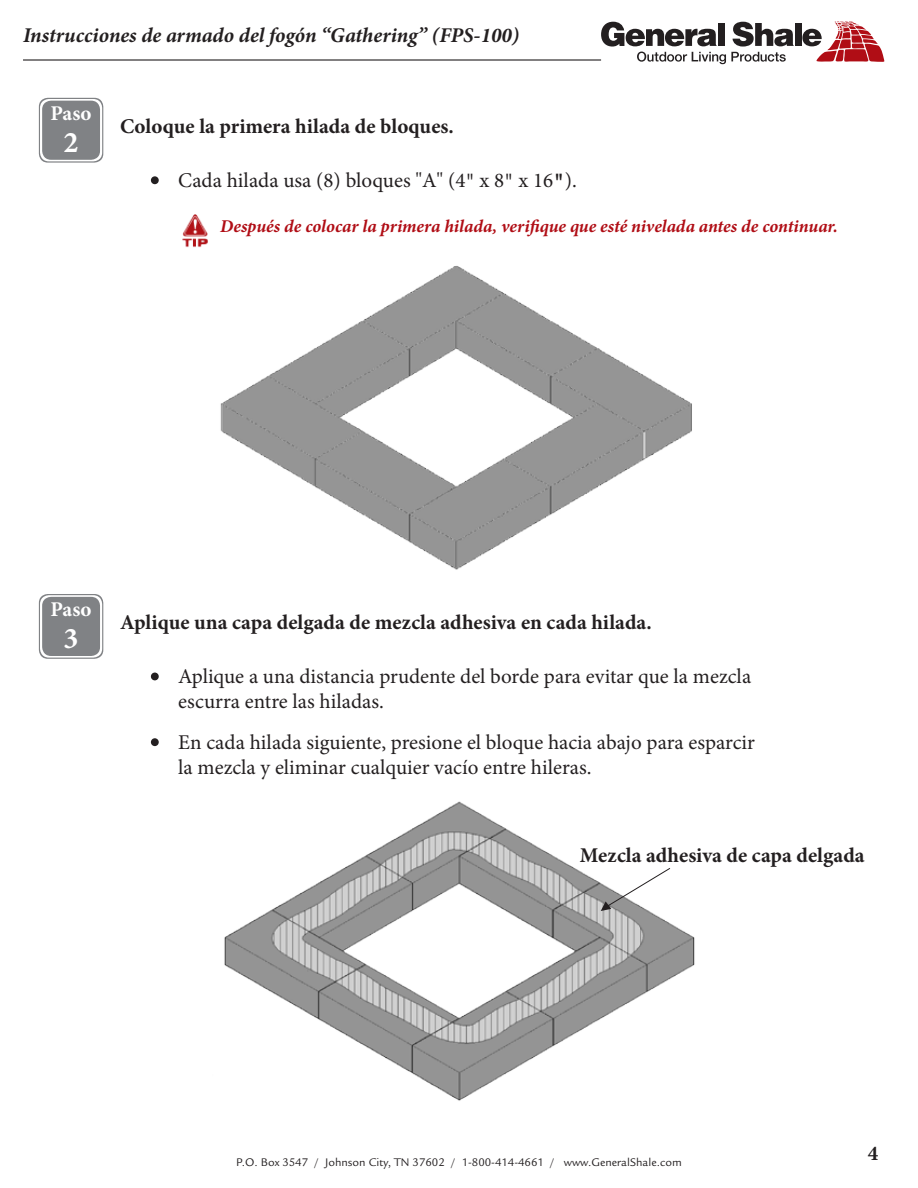
<style>
.page{position:relative;width:918px;height:1188px;background:#fff}
.page>*{position:absolute;margin:0;border:0;box-sizing:border-box;transform-origin:0 0}
.t1{font:700 30px "Minion Pro";color:#fff}
.t2{font:21px/25.2px "Minion Pro";color:#231f20}
.t3{font:700 21px "Minion Pro";color:#231f20}
.t4{font:italic 700 21px "Minion Pro";color:#231f20}
.t5{font:700 21px "Minion Pro";color:#fff}
.t6{font:italic 700 18px "Minion Pro";letter-spacing:-.005em;color:#b00d15}
.t7{font:12px "Legacy Sans";color:#231f20}
.s1{font-family:"Legacy Sans"}
.s2{font-family:"Legacy Sans";font-weight:700}
</style>
<div class="page">
<hr style="left:23px;top:59px;width:578px;height:2px;background:#231f20">
<svg style="left:601px;top:22px;width:193px;height:42px"></svg>
<div style="left:795px;top:23px;width:6px;height:23px;background:#231f20"></div>
<svg style="left:802px;top:22px;width:82px;height:40px"></svg>
<svg style="left:39px;top:98px;width:64px;height:65px"></svg>
<svg style="left:40px;top:99px;width:62px;height:62px"></svg>
<div style="left:42px;top:101px;width:58px;height:59px;background:#808285;border-radius:9px"></div>
<div style="left:151px;top:176px;width:8px;height:8px;border:2px solid #231f20;border-radius:50%"></div>
<svg style="left:39px;top:594px;width:64px;height:65px"></svg>
<svg style="left:40px;top:595px;width:62px;height:63px"></svg>
<div style="left:42px;top:597px;width:58px;height:59px;background:#808285;border-radius:9px"></div>
<div style="left:152px;top:673px;width:6px;height:7px;background:#231f20;border-radius:50%"></div>
<div style="left:151px;top:673px;width:8px;height:7px;border:2px solid #231f20;border-radius:50%"></div>
<div style="left:151px;top:738px;width:8px;height:8px;border:2px solid #231f20;border-radius:50%"></div>
<img style="left:182px;top:214px;width:26px;height:34px">
<img style="left:220px;top:266px;width:472px;height:304px">
<img style="left:224px;top:801px;width:471px;height:300px">
<svg style="left:601px;top:868px;width:69px;height:43px"></svg>
<p class="t4" style="left:23px;top:21px;width:498px">Instrucciones de armado del fogón “Gathering” (FPS-100)</p>
<p class="t5" style="left:51px;top:99px;width:43px">Paso</p>
<p class="t1" style="left:64px;top:121px;width:16px">2</p>
<p class="t3" style="left:120px;top:111px;width:335px">Coloque la primera hilada de bloques.</p>
<p class="t2" style="left:178px;top:168px;width:400px">Cada hilada usa (8) bloques "A" (4<span class="s1">"</span> x 8<span class="s1">"</span> x 16<span class="s2">"</span>).</p>
<p class="t6" style="left:220px;top:213px;width:619px">Después de colocar la primera hilada, verifique que esté nivelada antes de continuar.</p>
<p class="t5" style="left:51px;top:595px;width:43px">Paso</p>
<p class="t1" style="left:64px;top:618px;width:16px">3</p>
<p class="t3" style="left:120px;top:608px;width:533px">Aplique una capa delgada de mezcla adhesiva en cada hilada.</p>
<p class="t2" style="left:178px;top:664px;width:575px">Aplique a una distancia prudente del borde para evitar que la mezcla escurra entre las hiladas.</p>
<p class="t2" style="left:178px;top:730px;width:578px">En cada hilada siguiente, presione el bloque hacia abajo para esparcir la mezcla y eliminar cualquier vacío entre hileras.</p>
<p class="t3" style="left:580px;top:840px;width:286px">Mezcla adhesiva de capa delgada</p>
<p class="t7" style="left:236px;top:1156px;width:447px">P.O. Box 3547 / Johnson City, TN 37602 / 1-800-414-4661 / www.GeneralShale.com</p>
<p class="t3" style="left:868px;top:1139px;width:12px">4</p>
</div>
